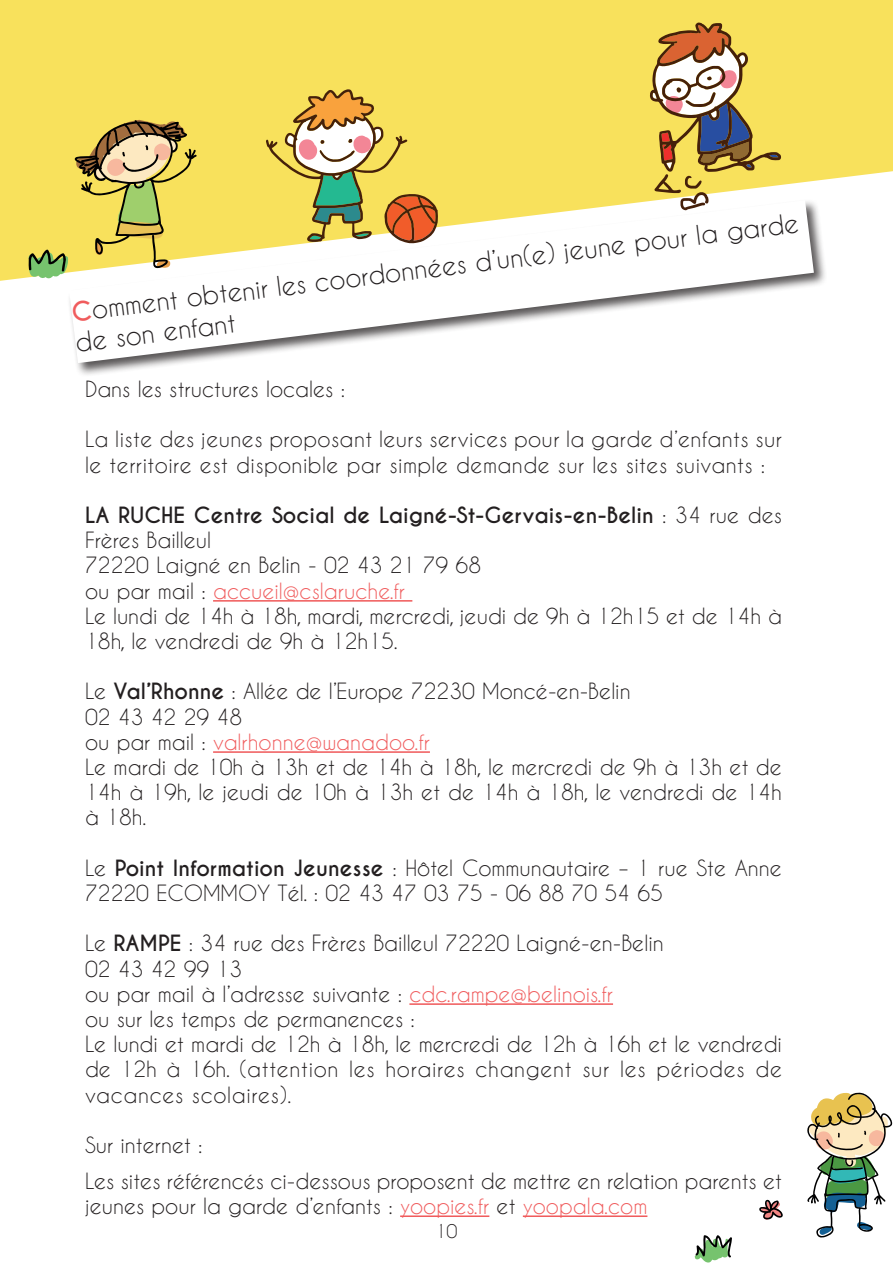
<style>
.page{position:relative;width:893px;height:1263px;background:#fff}
.page>*{position:absolute;margin:0;border:0;box-sizing:border-box;transform-origin:0 0}
.t1{font:25.5px/30.6px "Caviar Dreams";color:#231f20}
.t2{font:21px/25.2px "Caviar Dreams";color:#231f20}
.t3{font:21px/25.2px "Caviar Dreams";letter-spacing:.02em;color:#231f20}
.t4{font:18px "Caviar Dreams";color:#231f20}
.s1{font-weight:700;color:#f05c5d}
.s2{font-weight:700}
.s3{color:#f05c5d}
</style>
<div class="page">
<div style="left:0;top:0;width:893px;height:281px;background:#f8e15c"></div>
<div style="left:68px;top:198px;width:759px;height:179px;background:#231f20;opacity:.75"></div>
<svg style="left:69px;top:200px;width:745px;height:163px"></svg>
<hr style="left:213px;top:600px;width:199px;height:2px;background:#f05c5d">
<hr style="left:213px;top:751px;width:217px;height:2px;background:#f05c5d">
<hr style="left:409px;top:1003px;width:204px;height:2px;background:#f05c5d">
<hr style="left:400px;top:1215px;width:89px;height:2px;background:#f05c5d">
<hr style="left:523px;top:1215px;width:124px;height:2px;background:#f05c5d">
<svg style="left:27px;top:120px;width:170px;height:159px;background:#d8c867"></svg>
<svg style="left:266px;top:89px;width:172px;height:154px;background:#d7be65"></svg>
<svg style="left:650px;top:22px;width:132px;height:188px"></svg>
<svg style="left:807px;top:1092px;width:85px;height:146px"></svg>
<svg style="left:759px;top:1199px;width:24px;height:21px"></svg>
<svg style="left:694px;top:1235px;width:38px;height:28px"></svg>
<p class="t1" style="left:70px;top:296px;width:734px;rotate:-7deg"><span class="s1">C</span>omment obtenir les coordonnées d’un(e) jeune pour la garde de son enfant</p>
<p class="t2" style="left:85px;top:376px;width:262px">Dans les structures locales :</p>
<p class="t3" style="left:85px;top:426px;width:698px">La liste des jeunes proposant leurs services pour la garde d’enfants sur le territoire est disponible par simple demande sur les sites suivants :</p>
<p class="t2" style="left:85px;top:502px;width:698px"><span class="s2">LA RUCHE Centre Social de Laigné-St-Gervais-en-Belin</span> : 34 rue des Frères Bailleul<br>72220 Laigné en Belin - 02 43 21 79 68<br>ou par mail : <span class="s3">accueil@cslaruche.fr<br></span>Le lundi de 14h à 18h, mardi, mercredi, jeudi de 9h à 12h15 et de 14h à 18h, le vendredi de 9h à 12h15.</p>
<p class="t2" style="left:85px;top:678px;width:698px">Le <span class="s2">Val’Rhonne</span> : Allée de l’Europe 72230 Moncé-en-Belin<br>02 43 42 29 48<br>ou par mail : <span class="s3">valrhonne@wanadoo.fr<br></span>Le mardi de 10h à 13h et de 14h à 18h, le mercredi de 9h à 13h et de 14h à 19h, le jeudi de 10h à 13h et de 14h à 18h, le vendredi de 14h à 18h.</p>
<p class="t2" style="left:85px;top:855px;width:698px">Le <span class="s2">Point Information Jeunesse</span> : Hôtel Communautaire – 1 rue Ste Anne<br>72220 ECOMMOY Tél. : 02 43 47 03 75 - 06 88 70 54 65</p>
<p class="t2" style="left:85px;top:930px;width:699px">Le <span class="s2">RAMPE</span> : 34 rue des Frères Bailleul 72220 Laigné-en-Belin<br>02 43 42 99 13<br>ou par mail à l’adresse suivante : <span class="s3">cdc.rampe@belinois.fr<br></span>ou sur les temps de permanences :<br>Le lundi et mardi de 12h à 18h, le mercredi de 12h à 16h et le vendredi de 12h à 16h. (attention les horaires changent sur les périodes de vacances scolaires).</p>
<p class="t2" style="left:85px;top:1127px;width:698px;line-height:35.7px">Sur internet :<br>Les sites référencés ci-dessous proposent de mettre en relation parents et</p>
<p class="t2" style="left:85px;top:1193px;width:564px">jeunes pour la garde d’enfants : <span class="s3">yoopies.fr</span> et <span class="s3">yoopala.com</span></p>
<p class="t4" style="left:435px;top:1220px;width:23px">10</p>
</div>
